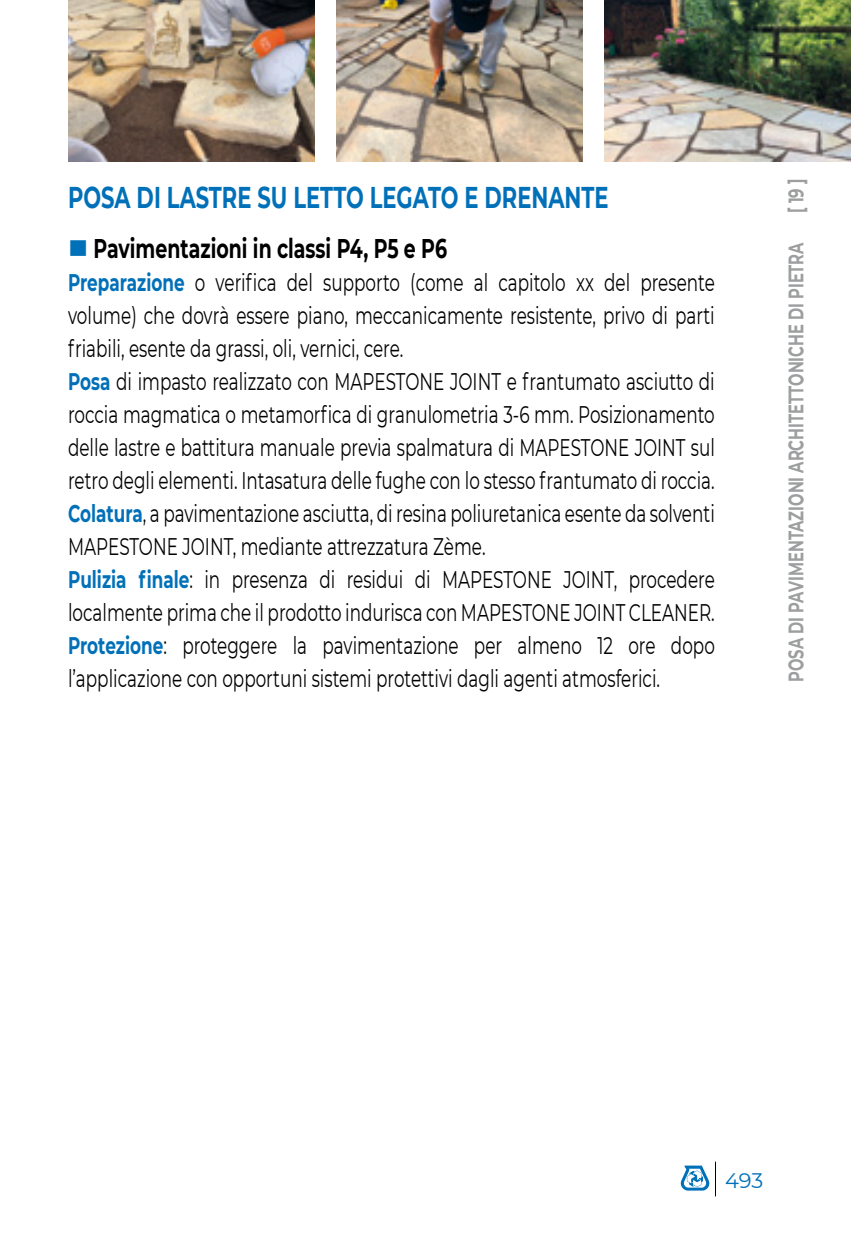
<style>
.page{position:relative;width:851px;height:1234px;background:#fff}
.page>*{position:absolute;margin:0;border:0;box-sizing:border-box;transform-origin:0 0}
.t1{font:700 30px "Montserrat";color:#0070b8;scale:.7 1}
.t2{font:700 27px "Montserrat";color:#000;scale:.7 1}
.t3{font:24px/33px "Montserrat";color:#000;scale:.7 1}
.t4{font:700 21px "Montserrat";color:#9c9e9f;scale:.7 1}
.t5{font:21px "Montserrat";color:#0070b8}
.s1{font-weight:700;color:#0070b8}
</style>
<div class="page">
<svg style="left:680px;top:1165px;width:29px;height:25px"></svg>
<hr style="left:714px;top:1161px;width:2px;height:35px;background:#000">
<img style="left:604px;top:0;width:246px;height:162px">
<img style="left:336px;top:0;width:247px;height:162px">
<img style="left:68px;top:0;width:247px;height:162px">
<p class="t1" style="left:68px;top:175px;width:773px">POSA DI LASTRE SU LETTO LEGATO E DRENANTE</p>
<p class="t4" style="left:780px;top:213px;width:50px;rotate:-90deg">[ 19 ]</p>
<p class="t2" style="left:94px;top:229px;width:506px">Pavimentazioni in classi P4, P5 e P6</p>
<p class="t3" style="left:68px;top:265px;width:925px"><span class="s1">Preparazione</span> o verifica del supporto (come al capitolo xx del presente volume) che dovrà essere piano, meccanicamente resistente, privo di parti friabili, esente da grassi, oli, vernici, cere.<br><span class="s1">Posa</span> di impasto realizzato con MAPESTONE JOINT e frantumato asciutto di roccia magmatica o metamorfica di granulometria 3-6 mm. Posizionamento delle lastre e battitura manuale previa spalmatura di MAPESTONE JOINT sul retro degli elementi. Intasatura delle fughe con lo stesso frantumato di roccia.<br><span class="s1">Colatura</span>, a pavimentazione asciutta, di resina poliuretanica esente da solventi MAPESTONE JOINT, mediante attrezzatura Zème.<br><span class="s1">Pulizia finale</span>: in presenza di residui di MAPESTONE JOINT, procedere localmente prima che il prodotto indurisca con MAPESTONE JOINT CLEANER.<br><span class="s1">Protezione</span>: proteggere la pavimentazione per almeno 12 ore dopo l’applicazione con opportuni sistemi protettivi dagli agenti atmosferici.</p>
<p class="t4" style="left:780px;top:681px;width:629px;rotate:-90deg">POSA DI PAVIMENTAZIONI ARCHITETTONICHE DI PIETRA</p>
<p class="t5" style="left:725px;top:1165px;width:40px">493</p>
</div>
